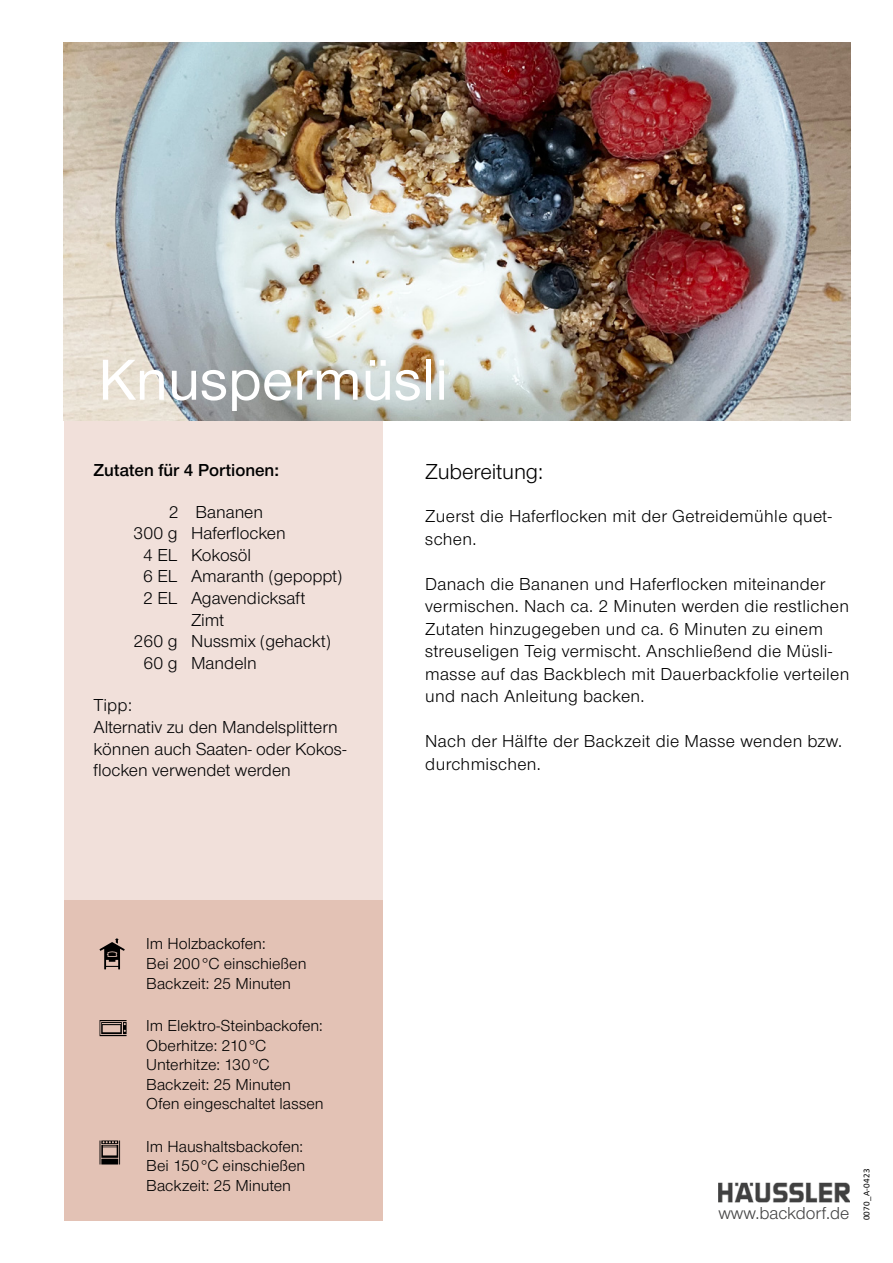
<style>
.page{position:relative;width:893px;height:1263px;background:#fff}
.page>*{position:absolute;margin:0;border:0;box-sizing:border-box;transform-origin:0 0}
.t1{font:500 60px "Nimbus San Nov";color:#fff}
.t2{font:22.5px "Nimbus San Nov";letter-spacing:-.005em;color:#000}
.t3{font:18px/22.5px "Nimbus San Nov";letter-spacing:.02em;color:#000}
.t4{font:18px/21.6px "Nimbus San Nov";color:#020203}
.t5{font:18px "Nimbus San Nov Sem Bol";letter-spacing:-.005em;color:#000}
.t6{font:18px "Nimbus San Nov";letter-spacing:-.005em;color:#000}
.t7{font:16.5px/19.5px "Nimbus San Nov";color:#000}
.t8{font:9px "Calibri";letter-spacing:.015em;color:#000}
</style>
<div class="page">
<img style="left:718px;top:1182px;width:132px;height:21px">
<div style="left:64px;top:899px;width:319px;height:322px;background:#e3c2b5"></div>
<div style="left:64px;top:421px;width:319px;height:478px;background:#f1e0da"></div>
<img style="left:64px;top:43px;width:786px;height:378px">
<svg style="left:100px;top:938px;width:25px;height:31px"></svg>
<svg style="left:100px;top:1020px;width:27px;height:16px"></svg>
<svg style="left:100px;top:1140px;width:20px;height:24px"></svg>
<h1 class="t1" style="left:98px;top:345px;width:351px">Knuspermüsli</h1>
<p class="t5" style="left:94px;top:459px;width:187px">Zutaten für 4 Portionen:</p>
<p class="t6" style="left:169px;top:501px;width:96px">2 Bananen</p>
<p class="t4" style="left:134px;top:522px;width:154px">300 g Haferflocken</p>
<p class="t4" style="left:143px;top:544px;width:110px">4 EL Kokosöl</p>
<p class="t4" style="left:143px;top:566px;width:201px">6 EL Amaranth (gepoppt)</p>
<p class="t4" style="left:143px;top:587px;width:164px">2 EL Agavendicksaft</p>
<p class="t4" style="left:191px;top:609px;width:35px">Zimt</p>
<p class="t4" style="left:134px;top:630px;width:199px">260 g Nussmix (gehackt)</p>
<p class="t4" style="left:143px;top:652px;width:115px">60 g Mandeln</p>
<p class="t4" style="left:94px;top:695px;width:254px">Tipp:<br>Alternativ zu den Mandelsplittern können auch Saaten- oder Kokos&shy;flocken verwendet werden</p>
<p class="t2" style="left:425px;top:458px;width:119px">Zubereitung:</p>
<p class="t3" style="left:425px;top:505px;width:408px">Zuerst die Haferflocken mit der Getreidemühle quet&shy;schen.</p>
<p class="t3" style="left:425px;top:572px;width:426px">Danach die Bananen und Haferflocken miteinander vermischen. Nach ca. 2 Minuten werden die restlichen Zutaten hinzugegeben und ca. 6 Minuten zu einem streuseligen Teig vermischt. Anschließend die Müsli&shy;masse auf das Backblech mit Dauerbackfolie verteilen und nach Anleitung backen.</p>
<p class="t3" style="left:425px;top:730px;width:418px">Nach der Hälfte der Backzeit die Masse wenden bzw. durchmischen.</p>
<p class="t7" style="left:146px;top:934px;width:162px">Im Holzbackofen:<br>Bei 200 °C einschießen<br>Backzeit: 25 Minuten</p>
<p class="t7" style="left:146px;top:1016px;width:179px">Im Elektro-Steinbackofen:<br>Oberhitze: 210 °C<br>Unterhitze: 130 °C<br>Backzeit: 25 Minuten<br>Ofen eingeschaltet lassen</p>
<p class="t7" style="left:146px;top:1136px;width:161px">Im Haushaltsbackofen:<br>Bei 150 °C einschießen<br>Backzeit: 25 Minuten</p>
<p class="t4" style="left:718px;top:1202px;width:133px">www.backdorf.de</p>
<p class="t8" style="left:860px;top:1220px;width:53px;rotate:-90deg">0070_A-0423</p>
</div>
